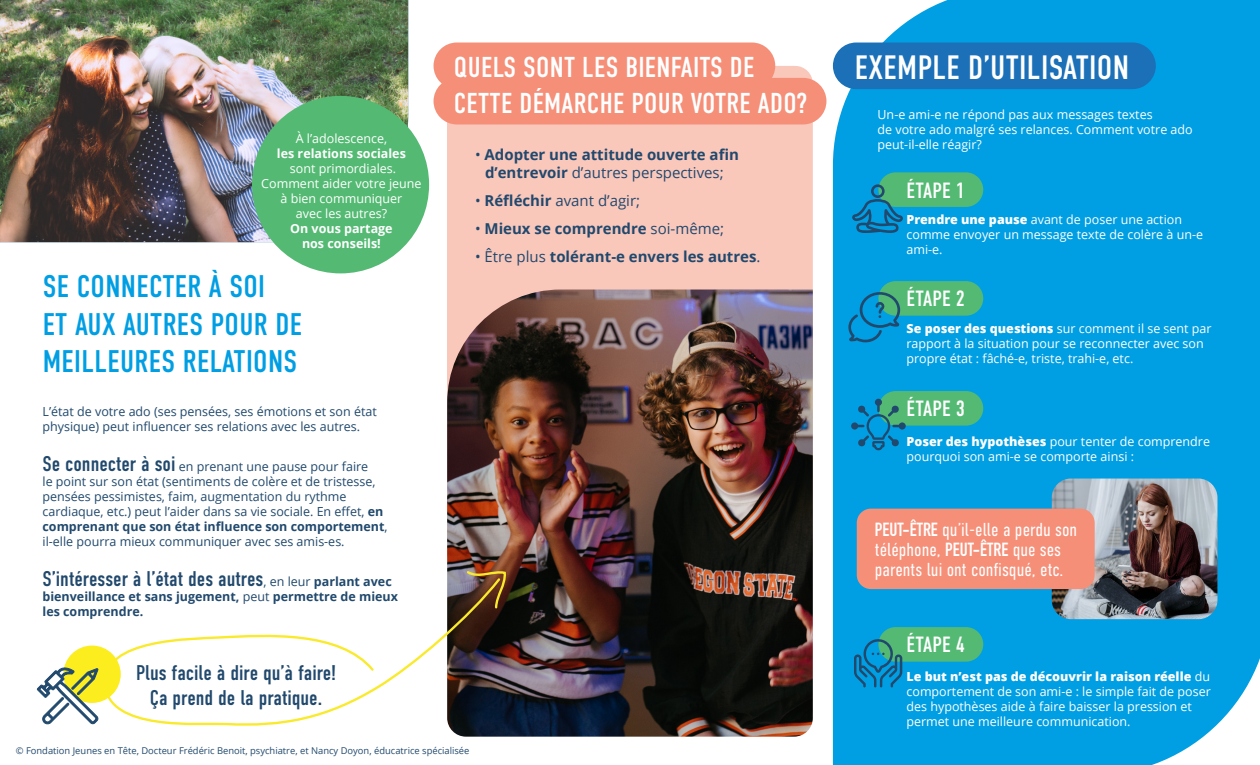
<style>
.page{position:relative;width:1260px;height:765px;background:#fff}
.page>*{position:absolute;margin:0;border:0;box-sizing:border-box;transform-origin:0 0}
.t1{font:33.75px "DIN Condensed";letter-spacing:.01em;color:#fff}
.t2{font:31.25px/37.5px "DIN Condensed";letter-spacing:.01em;color:#009ee3}
.t3{font:28.75px/36.2px "DIN Condensed";letter-spacing:.01em;color:#fff}
.t4{font:22px "DIN Condensed";letter-spacing:.01em;color:#fff}
.t5{font:21.25px/25px "DIN Condensed";color:#21496d;text-align:center}
.t6{font:300 18.75px/20px "DIN Condensed";color:#fff}
.t7{font:700 15px/18px "Open Sans";color:#21496d;text-align:center}
.t8{font:15px "Open Sans";color:#21496d}
.t9{font:12.5px/15px "Open Sans";color:#fff}
.t10{font:12.5px/15px "Open Sans";color:#21496d}
.t11{font:700 12.5px/15px "Open Sans";color:#21496d}
.t12{font:700 12.5px/15px "Open Sans";color:#fff;text-align:center}
.t13{font:9.38px "Open Sans";color:#21496d}
.s1{font-family:"DIN Condensed";font-size:21.25px}
.s2{font-weight:700}
.s3{font-family:"Open Sans";font-size:12.5px}
.s4{font-family:"Open Sans";font-weight:700;font-size:12.5px}
.s5{font-weight:400}
.s6{font-weight:800}
</style>
<div class="page">
<img style="left:0;top:0;width:408px;height:242px">
<div style="left:833px;top:0;width:427px;height:765px;background:#009ee3"></div>
<div style="left:447px;top:66px;width:366px;height:505px;background:#fac7bb;border-radius:18px"></div>
<div style="left:434px;top:43px;width:341px;height:46px;background:#f58f78;border-radius:23px"></div>
<div style="left:434px;top:78px;width:392px;height:46px;background:#f58f78;border-radius:23px"></div>
<div style="left:878px;top:172px;width:105px;height:35px;background:#54ba73;border-radius:17px"></div>
<div style="left:878px;top:281px;width:105px;height:35px;background:#54ba73;border-radius:17px"></div>
<div style="left:878px;top:391px;width:105px;height:35px;background:#54ba73;border-radius:17px"></div>
<div style="left:878px;top:627px;width:105px;height:35px;background:#54ba73;border-radius:17px"></div>
<img style="left:447px;top:290px;width:366px;height:447px">
<div style="left:833px;top:43px;width:323px;height:46px;background:#1c70b8;border-radius:23px"></div>
<img style="left:1052px;top:479px;width:165px;height:140px">
<svg style="left:101px;top:569px;width:406px;height:163px"></svg>
<div style="left:63px;top:646px;width:58px;height:57px;background:#fced1f;border-radius:50%"></div>
<svg style="left:852px;top:184px;width:51px;height:49px"></svg>
<svg style="left:848px;top:292px;width:52px;height:50px;background:#118fbb"></svg>
<svg style="left:851px;top:399px;width:55px;height:51px"></svg>
<svg style="left:854px;top:637px;width:48px;height:50px"></svg>
<svg style="left:37px;top:665px;width:62px;height:60px"></svg>
<div style="left:857px;top:509px;width:238px;height:80px;background:#f58f78;border-radius:14px"></div>
<div style="left:252px;top:96px;width:177px;height:177px;background:#54ba73;border-radius:50%"></div>
<p class="t9" style="left:296px;top:131px;width:93px">À l’adolescence,</p>
<p class="t12" style="left:277px;top:146px;width:130px">les relations sociales</p>
<p class="t9" style="left:261px;top:161px;width:162px;text-align:center">sont primordiales.<br>Comment aider votre jeune à bien communiquer<br>avec les autres?</p>
<p class="t12" style="left:290px;top:221px;width:104px">On vous partage nos conseils!</p>
<h2 class="t2" style="left:43px;top:269px;width:261px">SE CONNECTER À SOI<br>ET AUX AUTRES POUR DE<br>MEILLEURES RELATIONS</h2>
<p class="t10" style="left:43px;top:404px;width:336px">L’état de votre ado (ses pensées, ses émotions et son état physique) peut influencer ses relations avec les autres.</p>
<p class="t10" style="left:43px;top:459px;width:347px"><span class="s1">Se connecter à soi</span> en prenant une pause pour faire<br>le point sur son état (sentiments de colère et de tristesse, pensées pessimistes, faim, augmentation du rythme cardiaque, etc.) peut l’aider dans sa vie sociale. En effet, <span class="s2">en comprenant que son état influence son comportement</span>, il-elle pourra mieux communiquer avec ses amis-es.</p>
<h3 class="t5" style="left:43px;top:567px;width:351px">S’intéresser à l’état des autres<span class="s3">, en leur</span> <span class="s4">parlant avec</span></h3>
<p class="t11" style="left:43px;top:589px;width:357px">bienveillance et sans jugement, <span class="s5">peut</span> permettre de mieux les comprendre.</p>
<h3 class="t5" style="left:136px;top:661px;width:201px">Plus facile à dire qu’à faire!<br>Ça prend de la pratique.</h3>
<h3 class="t3" style="left:454px;top:49px;width:355px">QUELS SONT LES BIENFAITS DE<br>CETTE DÉMARCHE POUR VOTRE ADO?</h3>
<p class="t7" style="left:475px;top:145px;width:265px"><span class="s5">•</span> Adopter une attitude ouverte afin d’entrevoir <span class="s5">d’autres perspectives;</span></p>
<p class="t8" style="left:475px;top:190px;width:167px">• <span class="s2">Réfléchir</span> avant d’agir;</p>
<p class="t7" style="left:475px;top:219px;width:251px"><span class="s5">•</span> Mieux se comprendre <span class="s5">soi-même;</span></p>
<p class="t7" style="left:475px;top:247px;width:287px"><span class="s5">• Être plus</span> tolérant-e envers les autres<span class="s5">.</span></p>
<p class="t13" style="left:16px;top:745px;width:455px">© Fondation Jeunes en Tête, Docteur Frédéric Benoit, psychiatre, et Nancy Doyon, éducatrice spécialisée</p>
<h1 class="t1" style="left:855px;top:48px;width:276px">EXEMPLE D’UTILISATION</h1>
<p class="t9" style="left:878px;top:107px;width:317px">Un-e ami-e ne répond pas aux messages textes<br>de votre ado malgré ses relances. Comment votre ado peut-il-elle réagir?</p>
<h3 class="t4" style="left:907px;top:178px;width:60px">ÉTAPE 1</h3>
<p class="t9" style="left:907px;top:211px;width:298px"><span class="s6">Prendre une pause</span> avant de poser une action comme envoyer un message texte de colère à un-e ami-e.</p>
<h3 class="t4" style="left:907px;top:287px;width:60px">ÉTAPE 2</h3>
<p class="t9" style="left:907px;top:320px;width:307px"><span class="s6">Se poser des questions</span> sur comment il se sent par rapport à la situation pour se reconnecter avec son propre état : fâché-e, triste, trahi-e, etc.</p>
<h3 class="t4" style="left:907px;top:397px;width:60px">ÉTAPE 3</h3>
<p class="t9" style="left:907px;top:433px;width:305px"><span class="s6">Poser des hypothèses</span> pour tenter de comprendre pourquoi son ami-e se comporte ainsi :</p>
<h3 class="t6" style="left:875px;top:520px;width:204px"><span class="s2">PEUT-ÊTRE</span> qu’il-elle a perdu son téléphone, <span class="s2">PEUT-ÊTRE</span> que ses parents lui ont confisqué, etc.</h3>
<h3 class="t4" style="left:907px;top:633px;width:60px">ÉTAPE 4</h3>
<p class="t9" style="left:907px;top:669px;width:306px"><span class="s6">Le but n’est pas de découvrir la raison réelle</span> du comportement de son ami-e : le simple fait de poser des hypothèses aide à faire baisser la pression et permet une meilleure communication.</p>
</div>
